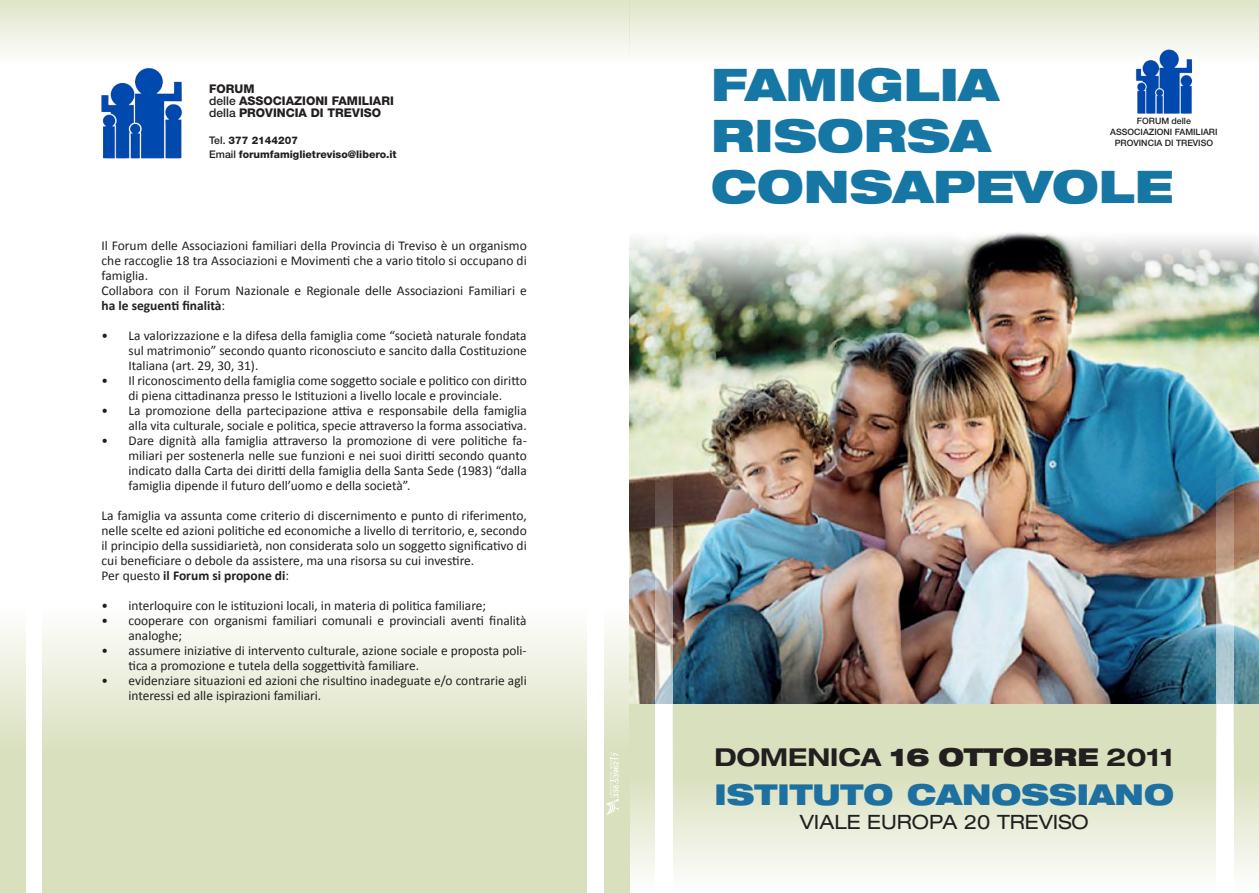
<style>
.page{position:relative;width:1259px;height:893px;background:#fff}
.page>*{position:absolute;margin:0;border:0;box-sizing:border-box;transform-origin:0 0}
.t1{font:900 expanded 45px/51px "Helvetica Neue";color:#1677a4}
.t2{font:900 expanded 28.8px "Helvetica Neue";color:#1d709f}
.t3{font:700 expanded 24.75px "Helvetica Neue";color:#231f20}
.t4{font:expanded 19.65px "Helvetica Neue";color:#231f20}
.t5{font:13.5px/15px "Calibri";color:#231f20}
.t6{font:800 12px/12px "Helvetica Neue";color:#231f20}
.t7{font:800 10.5px/13.5px "Helvetica Neue";color:#231f20}
.t8{font:500 8.85px/10.9px "Helvetica Neue";color:#231f20;text-align:center}
.s1{font-weight:500}
.s2{font-weight:700}
.s3{font-weight:900}
</style>
<div class="page">
<svg style="left:43px;top:629px;width:544px;height:264px;background:#e0e5ca"></svg>
<svg style="left:604px;top:629px;width:25px;height:264px;background:#e1e6cc"></svg>
<svg style="left:0;top:629px;width:26px;height:264px;background:#e0e5ca"></svg>
<div style="left:672px;top:704px;width:544px;height:189px;background:linear-gradient(to bottom,#d0d9ae,#f9faf5)"></div>
<div style="left:629px;top:704px;width:26px;height:189px;background:linear-gradient(to bottom,#d0d9ae,#f9faf5)"></div>
<div style="left:1233px;top:704px;width:26px;height:189px;background:linear-gradient(to bottom,#d0d9ae,#f9faf5)"></div>
<div style="left:629px;top:0;width:630px;height:64px;background:linear-gradient(to bottom,#dfe5c8,#fdfefd)"></div>
<div style="left:0;top:0;width:629px;height:64px;background:linear-gradient(to bottom,#dfe5c8,#fdfefd)"></div>
<img style="left:629px;top:232px;width:630px;height:472px">
<img style="left:1133px;top:49px;width:63px;height:65px">
<img style="left:101px;top:67px;width:81px;height:92px">
<svg style="left:655px;top:361px;width:17px;height:343px;background:#c0bcad"></svg>
<img style="left:1216px;top:361px;width:17px;height:414px">
<svg style="left:605px;top:752px;width:13px;height:63px"></svg>
<p class="t6" style="left:209px;top:83px;width:186px">FORUM<br><span class="s1">delle</span> ASSOCIAZIONI FAMILIARI <span class="s1">della</span> PROVINCIA DI TREVISO</p>
<p class="t7" style="left:209px;top:134px;width:189px"><span class="s1">Tel.</span> 377 2144207<br><span class="s1">Email</span> forumfamiglietreviso@libero.it</p>
<p class="t5" style="left:102px;top:238px;width:427px">Il Forum delle Associazioni familiari della Provincia di Treviso è un organismo che raccoglie 18 tra Associazioni e Movimenti che a vario titolo si occupano di famiglia.<br>Collabora con il Forum Nazionale e Regionale delle Associazioni Familiari e <span class="s2">ha le seguenti finalità</span>:</p>
<p class="t5" style="left:129px;top:328px;width:400px;text-align:justify;text-indent:-27px">• La valorizzazione e la difesa della famiglia come “società naturale fondata sul matrimonio” secondo quanto riconosciuto e sancito dalla Costituzione Italiana (art. 29, 30, 31).</p>
<p class="t5" style="left:102px;top:373px;width:427px;text-align:center">• Il riconoscimento della famiglia come soggetto sociale e politico con diritto di piena cittadinanza presso le Istituzioni a livello locale e provinciale.</p>
<p class="t5" style="left:102px;top:403px;width:427px;text-align:right">• La promozione della partecipazione attiva e responsabile della famiglia alla vita culturale, sociale e politica, specie attraverso la forma associativa.</p>
<p class="t5" style="left:129px;top:433px;width:400px;text-align:justify;text-indent:-27px">• Dare dignità alla famiglia attraverso la promozione di vere politiche fa&shy;miliari per sostenerla nelle sue funzioni e nei suoi diritti secondo quanto indicato dalla Carta dei diritti della famiglia della Santa Sede (1983) “dalla famiglia dipende il futuro dell’uomo e della società”.</p>
<p class="t5" style="left:102px;top:508px;width:427px">La famiglia va assunta come criterio di discernimento e punto di riferimento, nelle scelte ed azioni politiche ed economiche a livello di territorio, e, secondo il principio della sussidiarietà, non considerata solo un soggetto significativo di cui beneficiare o debole da assistere, ma una risorsa su cui investire.<br>Per questo <span class="s2">il Forum si propone di</span>:</p>
<p class="t5" style="left:102px;top:598px;width:386px">• interloquire con le istituzioni locali, in materia di politica familiare;</p>
<p class="t5" style="left:129px;top:613px;width:399px;text-indent:-27px">• cooperare con organismi familiari comunali e provinciali aventi finalità analoghe;</p>
<p class="t5" style="left:129px;top:643px;width:399px;text-indent:-27px">• assumere iniziative di intervento culturale, azione sociale e proposta poli&shy;tica a promozione e tutela della soggettività familiare.</p>
<p class="t5" style="left:129px;top:673px;width:400px;text-indent:-27px">• evidenziare situazioni ed azioni che risultino inadeguate e/o contrarie agli interessi ed alle ispirazioni familiari.</p>
<h1 class="t1" style="left:711px;top:58px;width:463px">FAMIGLIA<br>RISORSA<br>CONSAPEVOLE</h1>
<p class="t8" style="left:1110px;top:115px;width:109px">FORUM delle<br>ASSOCIAZIONI FAMILIARI<br>PROVINCIA DI TREVISO</p>
<h3 class="t3" style="left:714px;top:741px;width:461px">DOMENICA <span class="s3">16 OTTOBRE</span> 2011</h3>
<h2 class="t2" style="left:714px;top:776px;width:461px">ISTITUTO CANOSSIANO</h2>
<h3 class="t4" style="left:799px;top:810px;width:290px">VIALE EUROPA 20 TREVISO</h3>
</div>
